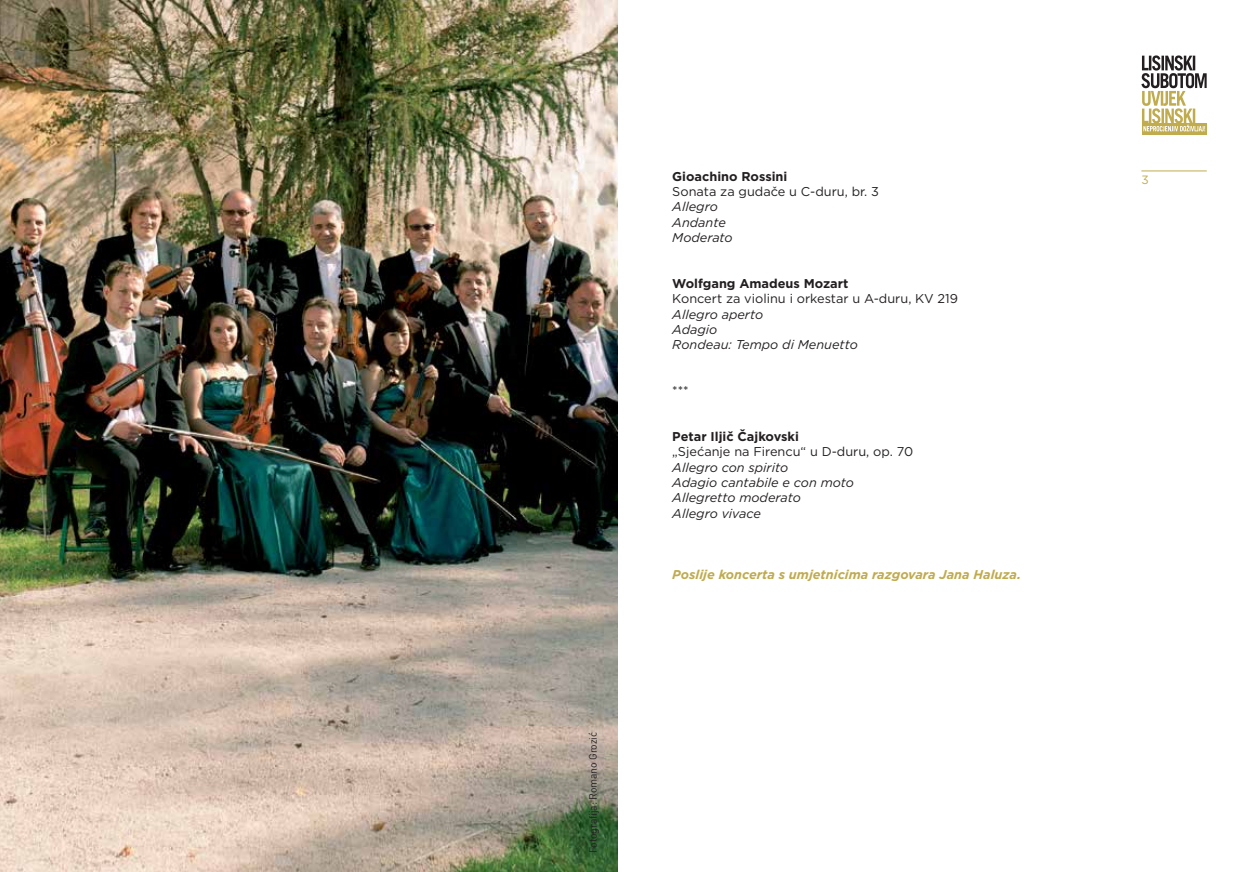
<style>
.page{position:relative;width:1234px;height:872px;background:#fff}
.page>*{position:absolute;margin:0;border:0;box-sizing:border-box;transform-origin:0 0}
.t1{font:italic 12.75px/15.3px "Gotham";color:#231f20}
.t2{font:12.75px "Gotham";color:#231f20}
.t3{font:700 12.75px "Gotham";color:#231f20}
.t4{font:italic 700 12.75px "Gotham";color:#c0ab4e}
.t5{font:12px "Gotham";color:#c0ab4e}
.t6{font:10.5px "DIN";letter-spacing:-.01em;color:#231f20}
</style>
<div class="page">
<svg style="left:1142px;top:131px;width:64px;height:4px"></svg>
<svg style="left:1141px;top:55px;width:65px;height:76px"></svg>
<hr style="left:1141px;top:171px;width:65px;height:1px;background:#c0ab4e">
<img style="left:0;top:0;width:617px;height:872px">
<p class="t6" style="left:586px;top:853px;width:123px;rotate:-90deg">Fotografija: Romano Grozić</p>
<p class="t3" style="left:672px;top:168px;width:117px">Gioachino Rossini</p>
<p class="t5" style="left:1141px;top:172px;width:9px">3</p>
<p class="t2" style="left:672px;top:183px;width:208px">Sonata za gudače u C-duru, br. 3</p>
<p class="t1" style="left:672px;top:199px;width:62px">Allegro<br>Andante<br>Moderato</p>
<p class="t3" style="left:672px;top:275px;width:178px">Wolfgang Amadeus Mozart</p>
<p class="t2" style="left:672px;top:290px;width:287px">Koncert za violinu i orkestar u A-duru, KV 219</p>
<p class="t1" style="left:672px;top:306px;width:187px">Allegro aperto<br>Adagio<br>Rondeau: Tempo di Menuetto</p>
<p class="t2" style="left:672px;top:382px;width:18px">***</p>
<p class="t3" style="left:672px;top:428px;width:128px">Petar Iljič Čajkovski</p>
<p class="t2" style="left:672px;top:443px;width:242px">„Sjećanje na Firencu“ u D-duru, op. 70</p>
<p class="t1" style="left:672px;top:459px;width:183px">Allegro con spirito<br>Adagio cantabile e con moto<br>Allegretto moderato<br>Allegro vivace</p>
<p class="t4" style="left:672px;top:566px;width:350px">Poslije koncerta s umjetnicima razgovara Jana Haluza.</p>
</div>
